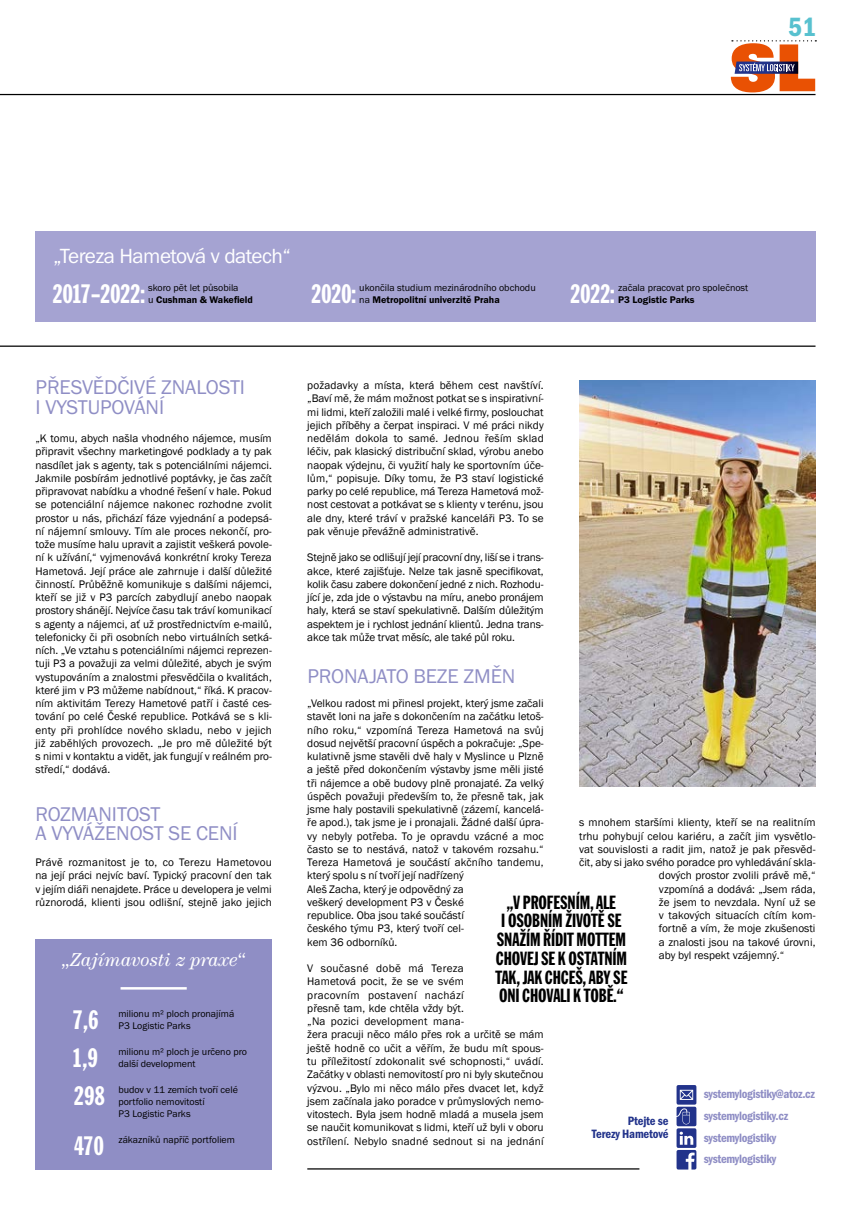
<style>
.page{position:relative;width:851px;height:1205px;background:#fff}
.page>*{position:absolute;margin:0;border:0;box-sizing:border-box;transform-origin:0 0}
.t1{font:28px "Franklin Gothic TOT Extr Cond";letter-spacing:-.025em;color:#fff}
.t2{font:27.38px "Franklin Got Itc TOT Dem Con";color:#58c1cf}
.t3{font:21.25px "Franklin Got Itc TOT Boo";letter-spacing:-.025em;color:#fff}
.t4{font:20.62px/19.4px "Franklin Got Itc TOT Boo";letter-spacing:-.005em;color:#8f8ec5}
.t5{font:20px/18.8px "Franklin Gothic TOT Extr Cond";letter-spacing:-.005em;color:#000;text-align:center}
.t6{font:italic 18.75px "Century Std";letter-spacing:-.01em;color:#fff}
.t7{font:12.5px/21.5px "Franklin Got Itc TOT Dem Con";letter-spacing:-.025em;color:#8f8ec5}
.t8{font:12.5px/13.1px "Franklin Got Itc TOT Dem Con";letter-spacing:-.01em;color:#22338b;text-align:right}
.t9{font:11.25px/13.2px "Franklin Gothic";color:#000;text-align:justify}
.t10{font:10px/12px "Franklin Got Itc TOT Boo";color:#000}
.t11{font:10px "Franklin Got Itc TOT Dem";color:#000}
.s1{font-family:"Franklin Got Itc TOT Boo"}
</style>
<div class="page">
<svg style="left:730px;top:40px;width:86px;height:52px"></svg>
<hr style="left:0;top:94px;width:815px;height:1px;background:#000">
<img style="left:579px;top:381px;width:236px;height:406px">
<div style="left:35px;top:939px;width:237px;height:230px;background:#8f8ec5"></div>
<hr style="left:120px;top:987px;width:67px;height:2px;background:#fff">
<hr style="left:307px;top:1168px;width:332px;height:1px;background:#000">
<hr style="left:0;top:345px;width:815px;height:2px;background:#000">
<div style="left:35px;top:231px;width:780px;height:91px;background:#a5a3d2"></div>
<svg style="left:676px;top:1085px;width:20px;height:84px"></svg>
<h2 class="t2" style="left:788px;top:11px;width:29px">51</h2>
<h3 class="t3" style="left:53px;top:244px;width:239px">„Tereza Hametová v datech“</h3>
<h1 class="t1" style="left:52px;top:279px;width:94px">2017–2022:</h1>
<p class="t10" style="left:148px;top:282px;width:92px">skoro pět let působila</p>
<p class="t11" style="left:148px;top:294px;width:106px"><span class="s1">u</span> Cushman &amp; Wakefield</p>
<h1 class="t1" style="left:311px;top:279px;width:46px">2020:</h1>
<p class="t10" style="left:359px;top:282px;width:178px">ukončila studium mezinárodního obchodu</p>
<p class="t11" style="left:359px;top:294px;width:142px"><span class="s1">na</span> Metropolitní univerzitě Praha</p>
<h1 class="t1" style="left:570px;top:279px;width:46px">2022:</h1>
<p class="t10" style="left:618px;top:282px;width:132px">začala pracovat pro společnost</p>
<p class="t11" style="left:618px;top:294px;width:78px">P3 Logistic Parks</p>
<h3 class="t4" style="left:36px;top:378px;width:211px">PŘESVĚDČIVÉ ZNALOSTI<br>I VYSTUPOVÁNÍ</h3>
<p class="t9" style="left:35px;top:432px;width:238px">„K tomu, abych našla vhodného nájemce, musím připravit všechny marketingové podklady a ty pak nasdílet jak s agenty, tak s potenciálními nájemci.<br>Jakmile posbírám jednotlivé poptávky, je čas začít připravovat nabídku a vhodné řešení v hale. Pokud se potenciální nájemce nakonec rozhodne zvolit prostor u nás, přichází fáze vyjednání a podepsá&shy;ní nájemní smlouvy. Tím ale proces nekončí, pro&shy;tože musíme halu upravit a zajistit veškerá povole&shy;ní k užívání,“ vyjmenovává konkrétní kroky Tereza Hametová. Její práce ale zahrnuje i další důležité činností. Průběžně komunikuje s dalšími nájemci, kteří se již v P3 parcích zabydlují anebo naopak prostory shánějí. Nejvíce času tak tráví komunikací s agenty a nájemci, ať už prostřednictvím e-mailů, telefonicky či při osobních nebo virtuálních setká&shy;ních. „Ve vztahu s potenciálními nájemci reprezen&shy;tuji P3 a považuji za velmi důležité, abych je svým vystupováním a znalostmi přesvědčila o kvalitách, které jim v P3 můžeme nabídnout,“ říká. K pracov&shy;ním aktivitám Terezy Hametové patří i časté ces&shy;tování po celé České republice. Potkává se s kli&shy;enty při prohlídce nového skladu, nebo v jejich již zaběhlých provozech. „Je pro mě důležité být s nimi v kontaktu a vidět, jak fungují v reálném pro&shy;středí,“ dodává.</p>
<h3 class="t4" style="left:36px;top:805px;width:203px">ROZMANITOST<br>A VYVÁŽENOST SE CENÍ</h3>
<p class="t9" style="left:35px;top:856px;width:238px">Právě rozmanitost je to, co Terezu Hametovou na její práci nejvíc baví. Typický pracovní den tak v jejím diáři nenajdete. Práce u developera je velmi různorodá, klienti jsou odlišní, stejně jako jejich</p>
<h3 class="t6" style="left:63px;top:948px;width:183px">„Zajímavosti z praxe“</h3>
<h1 class="t1" style="left:72px;top:1004px;width:28px">7‚6</h1>
<p class="t10" style="left:118px;top:1007px;width:117px">milionu m² ploch pronajímá<br>P3 Logistic Parks</p>
<h1 class="t1" style="left:72px;top:1042px;width:28px">1‚9</h1>
<p class="t10" style="left:118px;top:1046px;width:130px">milionu m² ploch je určeno pro další development</p>
<h1 class="t1" style="left:74px;top:1081px;width:33px">298</h1>
<p class="t10" style="left:118px;top:1084px;width:121px">budov v 11 zemích tvoří celé portfolio nemovitostí<br>P3 Logistic Parks</p>
<h1 class="t1" style="left:74px;top:1131px;width:32px">470</h1>
<p class="t10" style="left:118px;top:1134px;width:118px">zákazníků napříč portfoliem</p>
<p class="t9" style="left:307px;top:379px;width:238px">požadavky a místa, která během cest navštíví. „Baví mě, že mám možnost potkat se s inspirativní&shy;mi lidmi, kteří založili malé i velké firmy, poslouchat jejich příběhy a čerpat inspiraci. V mé práci nikdy nedělám dokola to samé. Jednou řeším sklad léčiv, pak klasický distribuční sklad, výrobu anebo naopak výdejnu, či využití haly ke sportovním úče&shy;lům,“ popisuje. Díky tomu, že P3 staví logistické parky po celé republice, má Tereza Hametová mož&shy;nost cestovat a potkávat se s klienty v terénu, jsou ale dny, které tráví v pražské kanceláři P3. To se pak věnuje převážně administrativě.</p>
<p class="t9" style="left:307px;top:551px;width:238px">Stejně jako se odlišují její pracovní dny, liší se i trans&shy;akce, které zajišťuje. Nelze tak jasně specifikovat, kolik času zabere dokončení jedné z nich. Rozhodu&shy;jící je, zda jde o výstavbu na míru, anebo pronájem haly, která se staví spekulativně. Dalším důležitým aspektem je i rychlost jednání klientů. Jedna trans&shy;akce tak může trvat měsíc, ale také půl roku.</p>
<h3 class="t4" style="left:307px;top:667px;width:209px">PRONAJATO BEZE ZMĚN</h3>
<p class="t9" style="left:307px;top:697px;width:238px;text-align:left">„Velkou radost mi přinesl projekt, který jsme začali stavět loni na jaře s dokončením na začátku letoš&shy;ního roku,“ vzpomíná Tereza Hametová na svůj dosud největší pracovní úspěch a pokračuje: „Spe&shy;kulativně jsme stavěli dvě haly v Myslince u Plzně a ještě před dokončením výstavby jsme měli jisté tři nájemce a obě budovy plně pronajaté. Za velký úspěch považuji především to, že přesně tak, jak jsme haly postavili spekulativně (zázemí, kancelá&shy;ře apod.), tak jsme je i pronajali. Žádné další úpra&shy;vy nebyly potřeba. To je opravdu vzácné a moc často se to nestává, natož v takovém rozsahu.“ Tereza Hametová je součástí akčního tandemu, který spolu s ní tvoří její nadřízený<br>Aleš Zacha, který je odpovědný za<br>veškerý development P3 v České<br>republice. Oba jsou také součástí<br>českého týmu P3, který tvoří cel-<br>kem 36 odborníků.</p>
<p class="t9" style="left:307px;top:962px;width:238px;text-align:left">V současné době má Tereza<br>Hametová pocit, že se ve svém<br>pracovním postavení nachází<br>přesně tam, kde chtěla vždy být.<br>„Na pozici development mana-<br>žera pracuji něco málo přes rok a určitě se mám ještě hodně co učit a věřím, že budu mít spous&shy;tu příležitostí zdokonalit své schopnosti,“ uvádí.<br>Začátky v oblasti nemovitostí pro ni byly skutečnou výzvou. „Bylo mi něco málo přes dvacet let, když jsem začínala jako poradce v průmyslových nemo&shy;vitostech. Byla jsem hodně mladá a musela jsem se naučit komunikovat s lidmi, kteří už byli v oboru ostřílení. Nebylo snadné sednout si na jednání</p>
<p class="t9" style="left:579px;top:816px;width:238px">s mnohem staršími klienty, kteří se na realitním</p>
<p class="t9" style="left:579px;top:829px;width:238px">trhu pohybují celou kariéru, a začít jim vysvětlo-</p>
<p class="t9" style="left:579px;top:843px;width:238px">vat souvislosti a radit jim, natož je pak přesvěd-</p>
<p class="t9" style="left:579px;top:856px;width:238px">čit, aby si jako svého poradce pro vyhledávání skla-</p>
<p class="t9" style="left:658px;top:869px;width:158px">dových prostor zvolili právě mě,“</p>
<p class="t9" style="left:658px;top:882px;width:158px">vzpomíná a dodává: „Jsem ráda,</p>
<p class="t9" style="left:658px;top:896px;width:158px">že jsem to nevzdala. Nyní už se</p>
<p class="t9" style="left:658px;top:909px;width:158px">v takových situacích cítím kom-</p>
<p class="t9" style="left:658px;top:922px;width:158px">fortně a vím, že moje zkušenosti</p>
<p class="t9" style="left:658px;top:935px;width:158px">a znalosti jsou na takové úrovni,</p>
<p class="t9" style="left:658px;top:949px;width:127px">aby byl respekt vzájemný.“</p>
<h3 class="t5" style="left:495px;top:893px;width:134px">„V PROFESNÍM, ALE<br>I OSOBNÍM ŽIVOTĚ SE<br>SNAŽÍM ŘÍDIT MOTTEM<br>CHOVEJ SE K OSTATNÍM<br>TAK, JAK CHCEŠ, ABY SE<br>ONI CHOVALI K TOBĚ.“</h3>
<p class="t7" style="left:703px;top:1083px;width:113px">systemylogistiky@atoz.cz systemylogistiky.cz systemylogistiky systemylogistiky</p>
<p class="t8" style="left:591px;top:1114px;width:78px">Ptejte se<br>Terezy Hametové</p>
</div>
